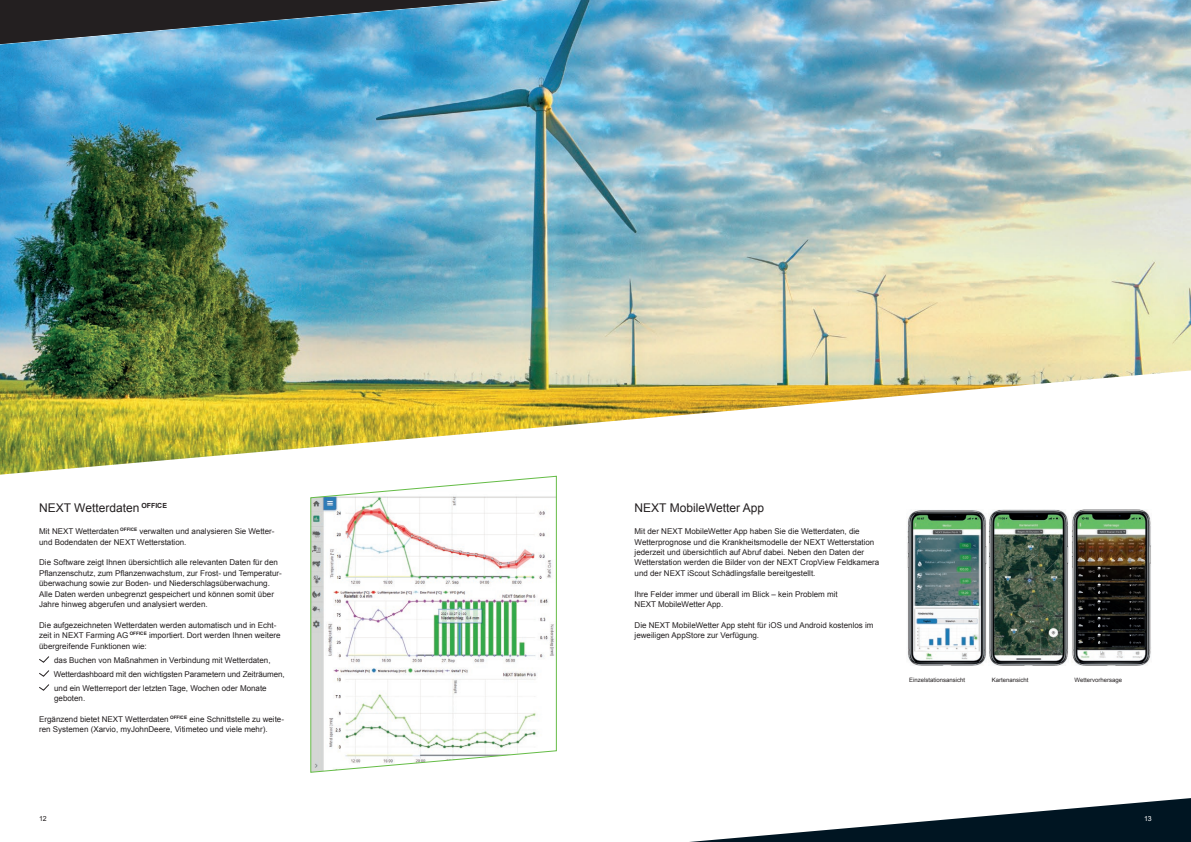
<style>
.page{position:relative;width:1191px;height:842px;background:#fff}
.page>*{position:absolute;margin:0;border:0;box-sizing:border-box;transform-origin:0 0}
.t1{font:12px "Arial";color:#231f20}
.t2{font:8px/10.4px "Arial";color:#231f20}
.t3{font:7px "Arial";color:#231f20}
.t4{font:7px "Arial";color:#fff}
.t5{font:6px "Arial";color:#231f20}
</style>
<div class="page">
<svg style="left:689px;top:798px;width:502px;height:44px"></svg>
<img style="left:0;top:0;width:1191px;height:475px">
<svg style="left:0;top:0;width:823px;height:46px;background:#4f839e"></svg>
<svg style="left:39px;top:656px;width:11px;height:7px"></svg>
<svg style="left:39px;top:670px;width:11px;height:7px"></svg>
<svg style="left:39px;top:684px;width:11px;height:7px"></svg>
<svg style="left:310px;top:476px;width:246px;height:296px"></svg>
<img style="left:907px;top:510px;width:80px;height:156px">
<img style="left:989px;top:509px;width:79px;height:157px">
<img style="left:1071px;top:509px;width:80px;height:157px">
<h1 class="t1" style="left:39px;top:500px;width:129px">NEXT Wetterdaten <sup>OFFICE</sup></h1>
<p class="t2" style="left:39px;top:526px;width:237px">Mit NEXT Wetterdaten <sup>OFFICE</sup> verwalten und analysieren Sie Wetter&shy;und Bodendaten der NEXT Wetterstation.</p>
<p class="t2" style="left:39px;top:557px;width:244px">Die Software zeigt Ihnen übersichtlich alle relevanten Daten für den Pflanzenschutz, zum Pflanzenwachstum, zur Frost- und Temperatur&shy;überwachung sowie zur Boden- und Niederschlagsüberwachung.<br>Alle Daten werden unbegrenzt gespeichert und können somit über Jahre hinweg abgerufen und analysiert werden.</p>
<p class="t2" style="left:39px;top:620px;width:243px">Die aufgezeichneten Wetterdaten werden automatisch und in Echt&shy;zeit in NEXT Farming AG <sup>OFFICE</sup> importiert. Dort werden Ihnen weitere übergreifende Funktionen wie:</p>
<p class="t2" style="left:54px;top:653px;width:232px;line-height:14px">das Buchen von Maßnahmen in Verbindung mit Wetterdaten,<br>Wetterdashboard mit den wichtigsten Parametern und Zeiträumen, und ein Wetterreport der letzten Tage, Wochen oder Monate</p>
<p class="t2" style="left:54px;top:693px;width:33px">geboten.</p>
<p class="t2" style="left:39px;top:714px;width:246px">Ergänzend bietet NEXT Wetterdaten <sup>OFFICE</sup> eine Schnittstelle zu weite&shy;ren Systemen (Xarvio, myJohnDeere, Vitimeteo und viele mehr).</p>
<h1 class="t1" style="left:634px;top:500px;width:131px">NEXT MobileWetter App</h1>
<p class="t2" style="left:634px;top:526px;width:246px">Mit der NEXT MobileWetter App haben Sie die Wetterdaten, die Wetterprognose und die Krankheitsmodelle der NEXT Wetterstation jederzeit und übersichtlich auf Abruf dabei. Neben den Daten der Wetterstation werden die Bilder von der NEXT CropView Feldkamera und der NEXT iScout Schädlingsfalle bereitgestellt.</p>
<p class="t2" style="left:634px;top:589px;width:205px">Ihre Felder immer und überall im Blick – kein Problem mit<br>NEXT MobileWetter App.</p>
<p class="t2" style="left:634px;top:620px;width:240px">Die NEXT MobileWetter App steht für iOS und Android kostenlos im jeweiligen AppStore zur Verfügung.</p>
<p class="t5" style="left:909px;top:676px;width:58px">Einzelstationsansicht</p>
<p class="t5" style="left:991px;top:676px;width:38px">Kartenansicht</p>
<p class="t5" style="left:1074px;top:676px;width:49px">Wettervorhersage</p>
<p class="t3" style="left:39px;top:814px;width:9px">12</p>
<p class="t4" style="left:1144px;top:814px;width:9px">13</p>
</div>
